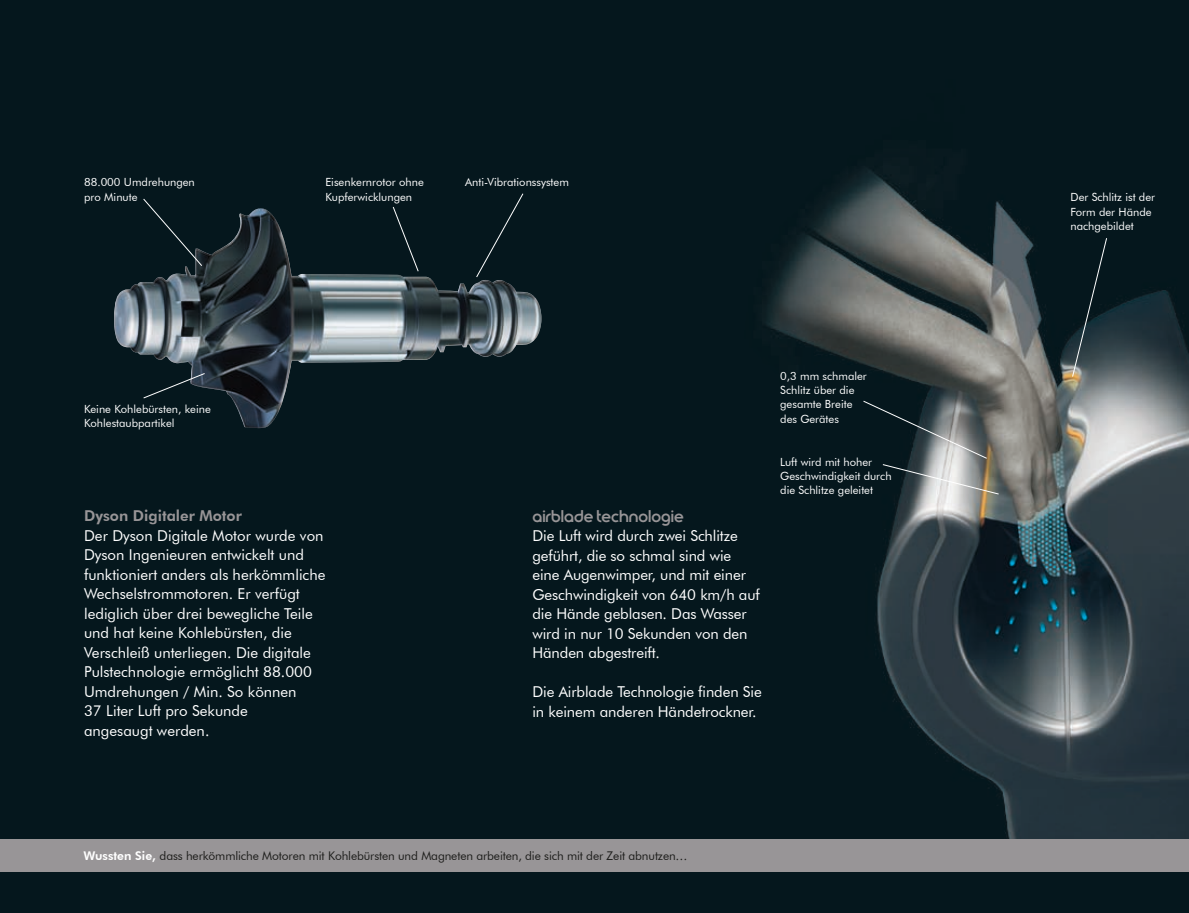
<style>
.page{position:relative;width:1189px;height:913px;background:#fff}
.page>*{position:absolute;margin:0;border:0;box-sizing:border-box;transform-origin:0 0}
.t1{font:800 18px "Dyson Sans";color:#989597}
.t2{font:15px/19.5px "Futura BT";color:#fff}
.t3{font:800 15px "Futura BT";color:#989597}
.t4{font:12px "Futura BT";letter-spacing:-.01em;color:#1d1d1b}
.t5{font:11.25px/14.2px "Futura BT";color:#fff}
.s1{font-weight:800;color:#fff}
</style>
<div class="page">
<div style="left:0;top:0;width:1189px;height:912px;background:#05171d"></div>
<img style="left:765px;top:168px;width:424px;height:670px">
<div style="left:0;top:838px;width:1189px;height:33px;background:#989597"></div>
<img style="left:114px;top:210px;width:427px;height:218px">
<svg style="left:143px;top:198px;width:59px;height:68px"></svg>
<svg style="left:392px;top:207px;width:27px;height:65px"></svg>
<svg style="left:476px;top:193px;width:47px;height:84px"></svg>
<svg style="left:1072px;top:237px;width:35px;height:140px"></svg>
<svg style="left:863px;top:400px;width:136px;height:94px"></svg>
<svg style="left:143px;top:372px;width:62px;height:26px"></svg>
<p class="t5" style="left:84px;top:175px;width:112px">88.000 Umdrehungen pro Minute</p>
<p class="t5" style="left:325px;top:175px;width:100px">Eisenkernrotor ohne</p>
<p class="t5" style="left:465px;top:175px;width:105px">Anti-Vibrationssystem</p>
<p class="t5" style="left:325px;top:189px;width:88px">Kupferwicklungen</p>
<p class="t5" style="left:84px;top:402px;width:128px">Keine Kohlebürsten, keine<br>Kohlestaubpartikel</p>
<p class="t3" style="left:84px;top:506px;width:159px">Dyson Digitaler Motor</p>
<p class="t2" style="left:84px;top:525px;width:243px">Der Dyson Digitale Motor wurde von<br>Dyson Ingenieuren entwickelt und funktioniert anders als herkömmliche<br>Wechselstrommotoren. Er verfügt lediglich über drei bewegliche Teile und hat keine Kohlebürsten, die<br>Verschleiß unterliegen. Die digitale<br>Pulstechnologie ermöglicht 88.000<br>Umdrehungen / Min. So können<br>37 Liter Luft pro Sekunde<br>angesaugt werden.</p>
<p class="t1" style="left:532px;top:509px;width:153px">Airblade Technologie</p>
<p class="t2" style="left:532px;top:525px;width:229px">Die Luft wird durch zwei Schlitze geführt, die so schmal sind wie eine Augenwimper, und mit einer<br>Geschwindigkeit von 640 km/h auf die Hände geblasen. Das Wasser wird in nur 10 Sekunden von den<br>Händen abgestreift.</p>
<p class="t2" style="left:532px;top:681px;width:231px">Die Airblade Technologie finden Sie in keinem anderen Händetrockner.</p>
<p class="t5" style="left:780px;top:368px;width:88px">0,3 mm schmaler<br>Schlitz über die gesamte Breite des Gerätes</p>
<p class="t5" style="left:780px;top:454px;width:113px">Luft wird mit hoher<br>Geschwindigkeit durch die Schlitze geleitet</p>
<p class="t4" style="left:84px;top:847px;width:605px"><span class="s1">Wussten Sie,</span> dass herkömmliche Motoren mit Kohlebürsten und Magneten arbeiten, die sich mit der Zeit abnutzen…</p>
<p class="t5" style="left:1070px;top:190px;width:86px">Der Schlitz ist der<br>Form der Hände nachgebildet</p>
</div>
